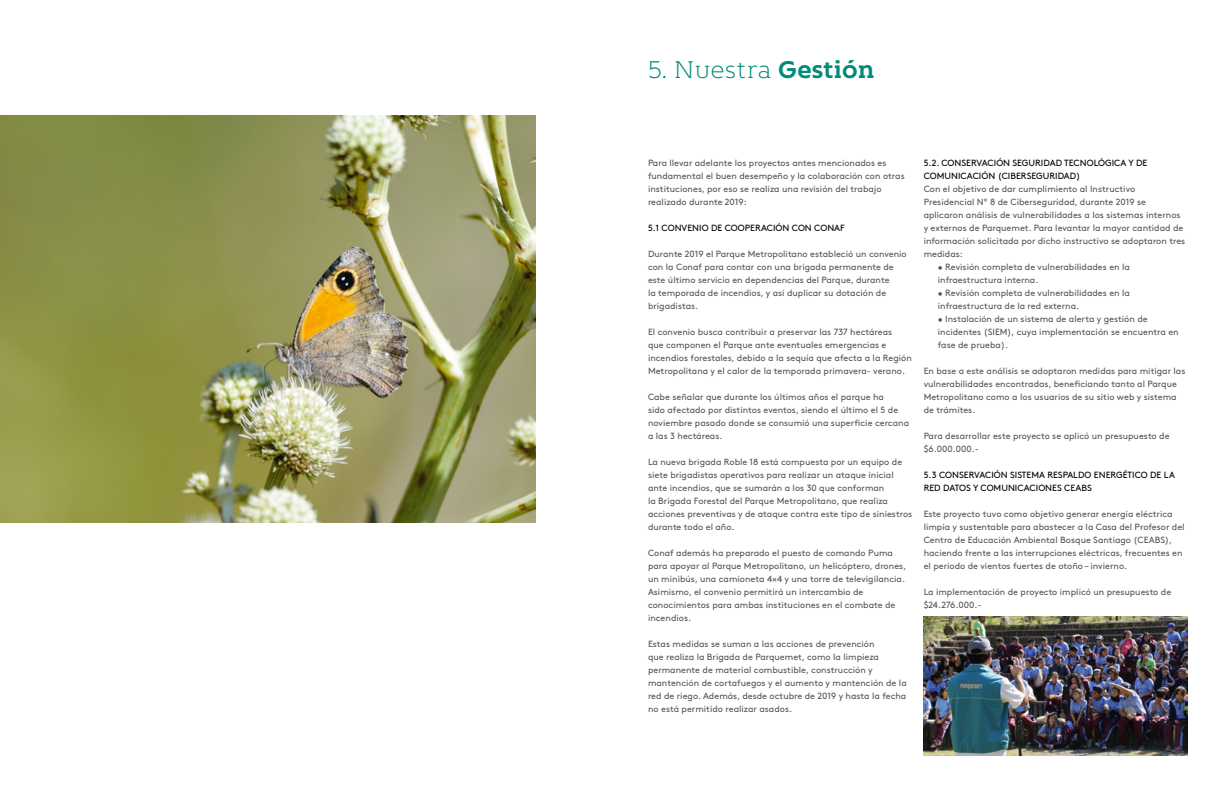
<style>
.page{position:relative;width:1224px;height:792px;background:#fff}
.page>*{position:absolute;margin:0;border:0;box-sizing:border-box;transform-origin:0 0}
.t1{font:300 24px "Kontrapunkt Bob";color:#008b7a}
.t2{font:9px/13px "Brown";color:#575756}
.t3{font:9px/13px "Brown";color:#000}
.s1{font-weight:700}
</style>
<div class="page">
<img style="left:0;top:116px;width:536px;height:406px">
<img style="left:924px;top:616px;width:264px;height:140px">
<h1 class="t1" style="left:648px;top:57px;width:228px">5. Nuestra <span class="s1">Gestión</span></h1>
<p class="t2" style="left:648px;top:156px;width:258px">Para llevar adelante los proyectos antes mencionados es fundamental el buen desempeño y la colaboración con otras instituciones, por eso se realiza una revisión del trabajo realizado durante 2019:</p>
<p class="t3" style="left:648px;top:221px;width:198px">5.1 CONVENIO DE COOPERACIÓN CON CONAF</p>
<p class="t2" style="left:648px;top:247px;width:260px">Durante 2019 el Parque Metropolitano estableció un convenio con la Conaf para contar con una brigada permanente de este último servicio en dependencias del Parque, durante<br>la temporada de incendios, y así duplicar su dotación de brigadistas.</p>
<p class="t2" style="left:648px;top:325px;width:265px">El convenio busca contribuir a preservar las 737 hectáreas<br>que componen el Parque ante eventuales emergencias e incendios forestales, debido a la sequía que afecta a la Región Metropolitana y el calor de la temporada primavera- verano.</p>
<p class="t2" style="left:648px;top:390px;width:263px">Cabe señalar que durante los últimos años el parque ha<br>sido afectado por distintos eventos, siendo el último el 5 de noviembre pasado donde se consumió una superficie cercana a las 3 hectáreas.</p>
<p class="t2" style="left:648px;top:454px;width:266px">La nueva brigada Roble 18 está compuesta por un equipo de siete brigadistas operativos para realizar un ataque inicial ante incendios, que se sumarán a los 30 que conforman<br>la Brigada Forestal del Parque Metropolitano, que realiza acciones preventivas y de ataque contra este tipo de siniestros durante todo el año.</p>
<p class="t2" style="left:648px;top:545px;width:260px">Conaf además ha preparado el puesto de comando Puma para apoyar al Parque Metropolitano, un helicóptero, drones, un minibús, una camioneta 4×4 y una torre de televigilancia.<br>Asimismo, el convenio permitirá un intercambio de conocimientos para ambas instituciones en el combate de incendios.</p>
<p class="t2" style="left:648px;top:636px;width:260px">Estas medidas se suman a las acciones de prevención<br>que realiza la Brigada de Parquemet, como la limpieza permanente de material combustible, construcción y mantención de cortafuegos y el aumento y mantención de la red de riego. Además, desde octubre de 2019 y hasta la fecha no está permitido realizar asados.</p>
<p class="t3" style="left:924px;top:155px;width:225px">5.2. CONSERVACIÓN SEGURIDAD TECNOLÓGICA Y DE<br>COMUNICACIÓN (CIBERSEGURIDAD)</p>
<p class="t2" style="left:924px;top:181px;width:263px">Con el objetivo de dar cumplimiento al Instructivo Presidencial Nº 8 de Ciberseguridad, durante 2019 se aplicaron análisis de vulnerabilidades a los sistemas internos y externos de Parquemet. Para levantar la mayor cantidad de información solicitada por dicho instructivo se adoptaron tres medidas:</p>
<p class="t2" style="left:938px;top:259px;width:194px">• Revisión completa de vulnerabilidades en la infraestructura interna.</p>
<p class="t2" style="left:938px;top:285px;width:194px">• Revisión completa de vulnerabilidades en la infraestructura de la red externa.</p>
<p class="t2" style="left:938px;top:311px;width:242px">• Instalación de un sistema de alerta y gestión de incidentes (SIEM), cuya implementación se encuentra en fase de prueba).</p>
<p class="t2" style="left:924px;top:363px;width:263px">En base a este análisis se adoptaron medidas para mitigar las vulnerabilidades encontradas, beneficiando tanto al Parque Metropolitano como a los usuarios de su sitio web y sistema de trámites.</p>
<p class="t2" style="left:924px;top:428px;width:247px">Para desarrollar este proyecto se aplicó un presupuesto de $6.000.000.-</p>
<p class="t3" style="left:924px;top:467px;width:253px">5.3 CONSERVACIÓN SISTEMA RESPALDO ENERGÉTICO DE LA<br>RED DATOS Y COMUNICACIONES CEABS</p>
<p class="t2" style="left:924px;top:506px;width:263px">Este proyecto tuvo como objetivo generar energía eléctrica limpia y sustentable para abastecer a la Casa del Profesor del Centro de Educación Ambiental Bosque Santiago (CEABS), haciendo frente a las interrupciones eléctricas, frecuentes en el periodo de vientos fuertes de otoño – invierno.</p>
<p class="t2" style="left:924px;top:584px;width:249px">La implementación de proyecto implicó un presupuesto de $24.276.000.-</p>
</div>
